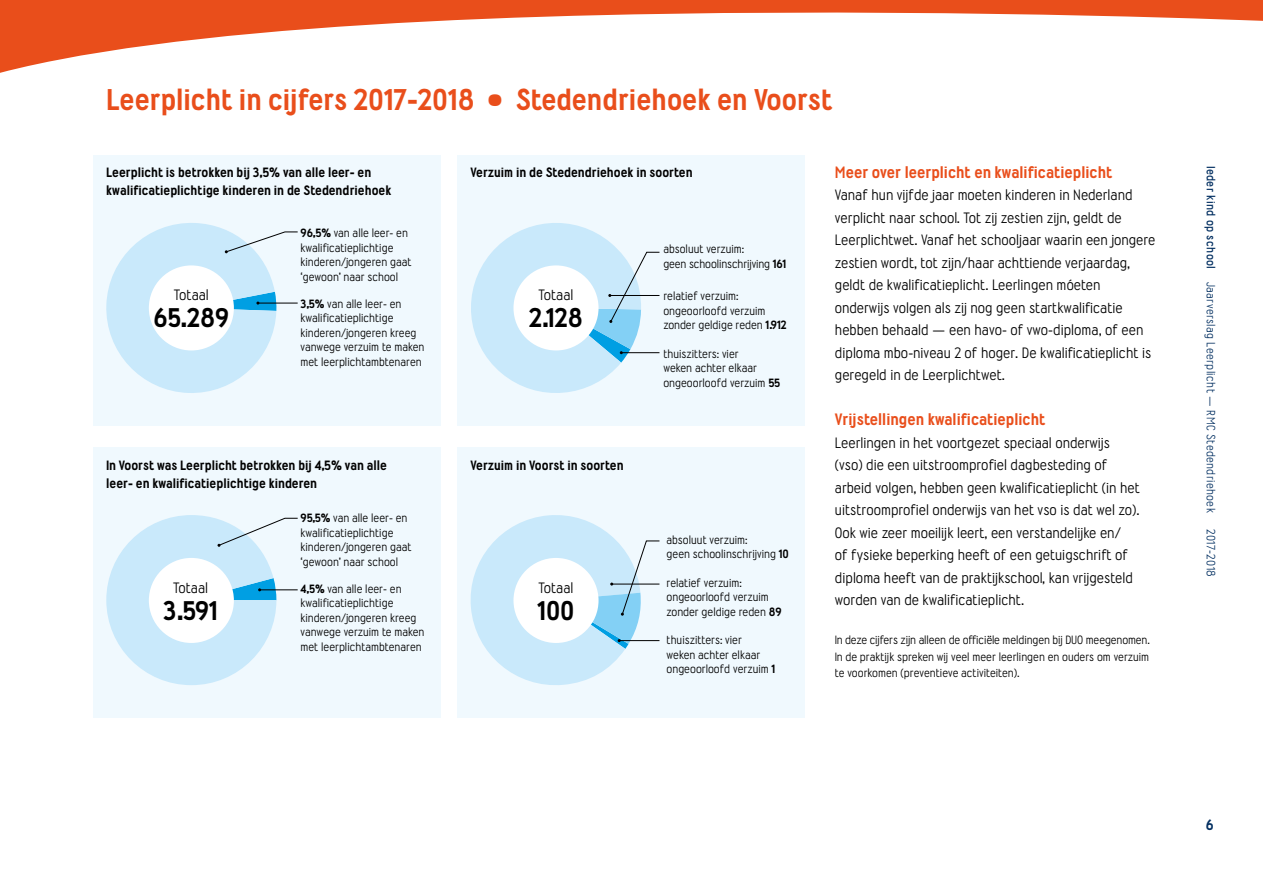
<style>
.page{position:relative;width:1263px;height:893px;background:#fff}
.page>*{position:absolute;margin:0;border:0;box-sizing:border-box;transform-origin:0 0}
.t1{font:30px "Wyvern Hvy";color:#e94e1b}
.t2{font:27px "Wyvern Hvy";color:#000}
.t3{font:16.5px "Wyvern Hvy";color:#e94e1b}
.t4{font:15px/22.5px "Wyvern Rg";color:#000}
.t5{font:15px "Wyvern Hvy";color:#053162}
.t6{font:13.5px/18px "Wyvern Hvy";color:#000}
.t7{font:12px/14.4px "Wyvern Rg";color:#000}
.t8{font:12px "Wyvern Rg";letter-spacing:.03em;color:#053162}
.s1{font-family:"Wyvern Hvy"}
.s2{font-weight:700}
</style>
<div class="page">
<div style="left:94px;top:448px;width:347px;height:270px;background:#f0f9fe"></div>
<svg style="left:0;top:0;width:1263px;height:255px"></svg>
<div style="left:94px;top:155px;width:347px;height:270px;background:#f0f9fe"></div>
<div style="left:458px;top:155px;width:347px;height:270px;background:#f0f9fe"></div>
<div style="left:458px;top:448px;width:347px;height:270px;background:#f0f9fe"></div>
<svg style="left:471px;top:223px;width:189px;height:170px"></svg>
<svg style="left:106px;top:223px;width:192px;height:170px"></svg>
<svg style="left:106px;top:515px;width:192px;height:170px"></svg>
<div style="left:149px;top:558px;width:85px;height:85px;background:#fff;border-radius:50%"></div>
<svg style="left:470px;top:515px;width:190px;height:170px"></svg>
<h1 class="t1" style="left:106px;top:83px;width:728px">Leerplicht in cijfers 2017-2018 • Stedendriehoek en Voorst</h1>
<p class="t6" style="left:106px;top:164px;width:287px">Leerplicht is betrokken bij 3,5% van alle leer- en kwalificatieplichtige kinderen in de Stedendriehoek</p>
<p class="t7" style="left:300px;top:226px;width:112px"><span class="s1">96,5%</span> van alle leer- en kwalificatieplichtige kinderen/jongeren gaat ‘gewoon’ naar school</p>
<p class="t7" style="left:300px;top:297px;width:126px"><span class="s1">3,5%</span> van alle leer- en kwalificatieplichtige kinderen/jongeren kreeg vanwege verzuim te maken met leerplichtambtenaren</p>
<p class="t4" style="left:174px;top:284px;width:36px">Totaal</p>
<h2 class="t2" style="left:153px;top:303px;width:77px">65.289</h2>
<p class="t6" style="left:471px;top:164px;width:224px">Verzuim in de Stedendriehoek in soorten</p>
<p class="t4" style="left:538px;top:284px;width:36px">Totaal</p>
<h2 class="t2" style="left:529px;top:303px;width:55px">2.128</h2>
<p class="t7" style="left:663px;top:242px;width:124px">absoluut verzuim:<br>geen schoolinschrijving <span class="s1">161</span></p>
<p class="t7" style="left:663px;top:289px;width:125px">relatief verzuim: ongeoorloofd verzuim zonder geldige reden <span class="s1">1.912</span></p>
<p class="t7" style="left:663px;top:346px;width:118px">thuiszitters: vier<br>weken achter elkaar ongeoorloofd verzuim <span class="s1">55</span></p>
<p class="t6" style="left:106px;top:456px;width:282px">In Voorst was Leerplicht betrokken bij 4,5% van alle</p>
<p class="t6" style="left:471px;top:456px;width:155px">Verzuim in Voorst in soorten</p>
<p class="t6" style="left:106px;top:474px;width:212px">leer- en kwalificatieplichtige kinderen</p>
<p class="t7" style="left:300px;top:511px;width:112px"><span class="s1">95,5%</span> van alle leer- en kwalificatieplichtige kinderen/jongeren gaat ‘gewoon’ naar school</p>
<p class="t7" style="left:300px;top:582px;width:126px"><span class="s1">4,5%</span> van alle leer- en kwalificatieplichtige kinderen/jongeren kreeg vanwege verzuim te maken met leerplichtambtenaren</p>
<p class="t4" style="left:173px;top:576px;width:36px">Totaal</p>
<h2 class="t2" style="left:163px;top:595px;width:56px">3.591</h2>
<p class="t4" style="left:538px;top:576px;width:36px">Totaal</p>
<h2 class="t2" style="left:537px;top:595px;width:39px">100</h2>
<p class="t7" style="left:667px;top:532px;width:124px">absoluut verzuim:<br>geen schoolinschrijving <span class="s1">10</span></p>
<p class="t7" style="left:667px;top:575px;width:117px">relatief verzuim: ongeoorloofd verzuim zonder geldige reden <span class="s1">89</span></p>
<p class="t7" style="left:667px;top:633px;width:110px">thuiszitters: vier<br>weken achter elkaar ongeoorloofd verzuim <span class="s1">1</span></p>
<h3 class="t3" style="left:835px;top:162px;width:279px">Meer over leerplicht en kwalificatieplicht</h3>
<p class="t4" style="left:835px;top:184px;width:322px">Vanaf hun vijfde jaar moeten kinderen in Nederland verplicht naar school. Tot zij zestien zijn, geldt de Leerplichtwet. Vanaf het schooljaar waarin een jongere zestien wordt, tot zijn/haar achttiende verjaardag, geldt de kwalificatieplicht. Leerlingen móeten onderwijs volgen als zij nog geen startkwalificatie hebben behaald – een havo- of vwo-diploma, of een diploma mbo-niveau 2 of hoger. De kwalificatieplicht is geregeld in de Leerplichtwet.</p>
<h3 class="t3" style="left:835px;top:410px;width:212px">Vrijstellingen kwalificatieplicht</h3>
<p class="t4" style="left:835px;top:431px;width:306px">Leerlingen in het voortgezet speciaal onderwijs (vso) die een uitstroomprofiel dagbesteding of arbeid volgen, hebben geen kwalificatieplicht (in het uitstroomprofiel onderwijs van het vso is dat wel zo).<br>Ook wie zeer moeilijk leert, een verstandelijke en/<br>of fysieke beperking heeft of een getuigschrift of diploma heeft van de praktijkschool, kan vrijgesteld worden van de kwalificatieplicht.</p>
<p class="t7" style="left:835px;top:632px;width:316px;line-height:16.5px;text-align:justify">In deze cijfers zijn alleen de officiële meldingen bij DUO meegenomen.<br>In de praktijk spreken wij veel meer leerlingen en ouders om verzuim te voorkomen (preventieve activiteiten).</p>
<p class="t8" style="left:1217px;top:166px;width:348px;rotate:90deg"><span class="s2">Ieder kind op school</span> Jaarverslag Leerplicht – RMC Stedendriehoek</p>
<p class="t8" style="left:1217px;top:529px;width:50px;rotate:90deg">2017-2018</p>
<p class="t5" style="left:1206px;top:816px;width:9px">6</p>
</div>
